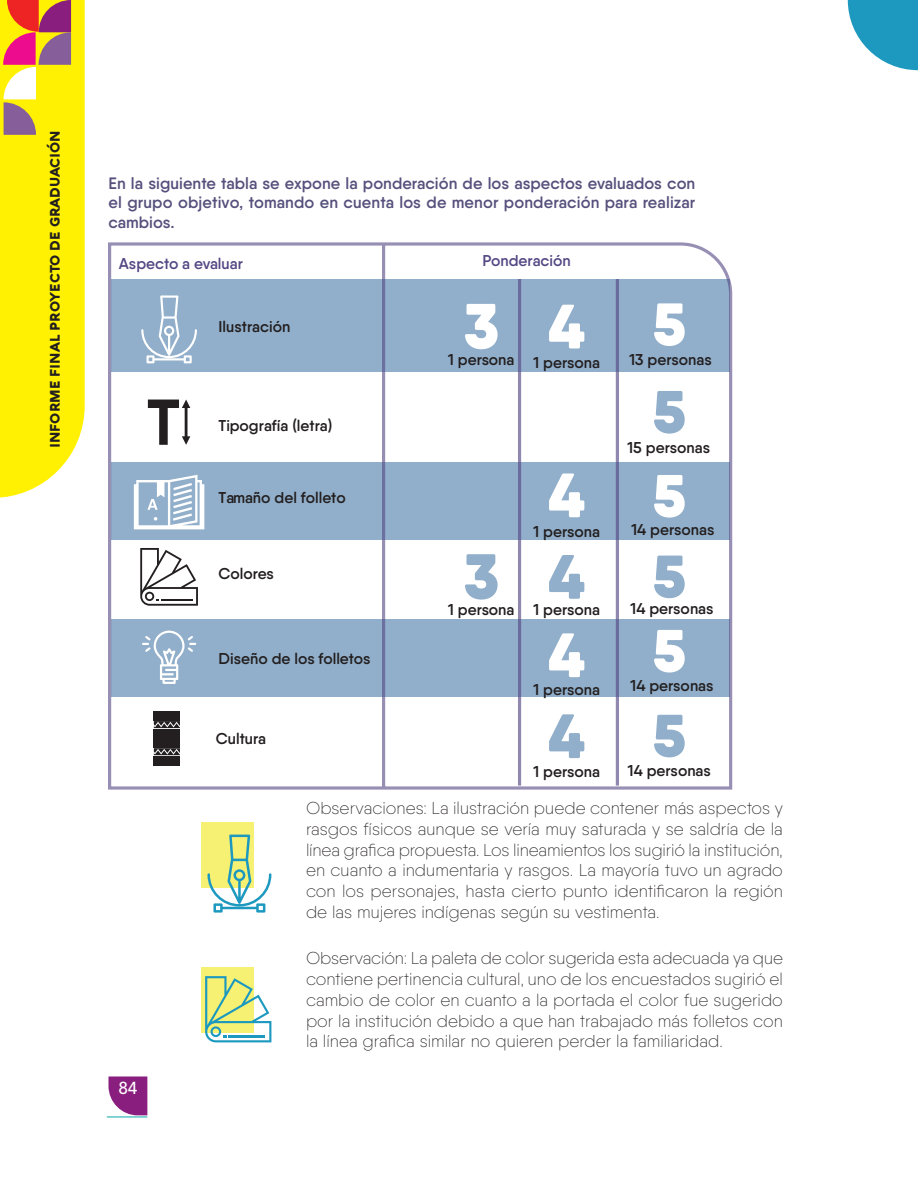
<style>
.page{position:relative;width:918px;height:1188px;background:#fff}
.page>*{position:absolute;margin:0;border:0;box-sizing:border-box;transform-origin:0 0}
.cuerpo_de_texto{font:200 17.25px/20.7px "Qanelas Soft";color:#231f20;text-align:justify}
.t1{font:500 17.25px "Avenir LT Std";color:#fff}
.PIE_DE_IMAGEN{font:600 16.5px/19.8px "Qanelas Soft";letter-spacing:.005em;color:#56507c;text-align:justify}
.t2{font:600 15.6px "Qanelas Soft";color:#231f20}
.t3{font:600 15.6px "Qanelas Soft";color:#544884}
.t4{font:900 13.5px "Aquawax";color:#231f20}
</style>
<div class="page">
<svg style="left:108px;top:1076px;width:39px;height:39px;background:#993d91"></svg>
<hr style="left:107px;top:1116px;width:40px;height:2px;background:#5dc5c6">
<svg style="left:0;top:0;width:85px;height:498px;background:#f6df1c"></svg>
<svg style="left:848px;top:0;width:70px;height:70px"></svg>
<div style="left:201px;top:822px;width:53px;height:66px;background:#f6f173"></div>
<div style="left:201px;top:967px;width:53px;height:66px;background:#f6f173"></div>
<svg style="left:108px;top:242px;width:625px;height:548px"></svg>
<svg style="left:654px;top:303px;width:31px;height:43px"></svg>
<svg style="left:654px;top:391px;width:31px;height:43px"></svg>
<svg style="left:654px;top:475px;width:31px;height:43px"></svg>
<svg style="left:654px;top:556px;width:31px;height:42px"></svg>
<svg style="left:654px;top:630px;width:31px;height:43px"></svg>
<svg style="left:654px;top:715px;width:31px;height:42px"></svg>
<hr style="left:518px;top:279px;width:3px;height:507px;background:#544884">
<hr style="left:616px;top:279px;width:3px;height:507px;background:#544884">
<svg style="left:142px;top:631px;width:54px;height:53px;background:#a6bed4"></svg>
<svg style="left:148px;top:400px;width:42px;height:45px"></svg>
<svg style="left:134px;top:475px;width:70px;height:54px"></svg>
<svg style="left:141px;top:295px;width:56px;height:68px;background:#a6bed4"></svg>
<svg style="left:140px;top:548px;width:58px;height:58px"></svg>
<div style="left:154px;top:729px;width:26px;height:18px;background:#231f20"></div>
<svg style="left:154px;top:711px;width:26px;height:17px"></svg>
<svg style="left:154px;top:748px;width:26px;height:17px"></svg>
<svg style="left:207px;top:835px;width:64px;height:78px"></svg>
<svg style="left:205px;top:976px;width:66px;height:66px"></svg>
<p class="t4" style="left:46px;top:448px;width:320px;rotate:-90deg">INFORME FINAL PROYECTO DE GRADUACIÓN</p>
<p class="PIE_DE_IMAGEN" style="left:109px;top:173px;width:588px">En la siguiente tabla se expone la ponderación de los aspectos evaluados con el grupo objetivo, tomando en cuenta los de menor ponderación para realizar cambios.</p>
<p class="t3" style="left:119px;top:254px;width:126px">Aspecto a evaluar</p>
<p class="t3" style="left:482px;top:251px;width:90px">Ponderación</p>
<p class="t2" style="left:219px;top:317px;width:73px">Ilustración</p>
<p class="t2" style="left:219px;top:416px;width:115px">Tipografía (letra)</p>
<p class="t2" style="left:219px;top:488px;width:129px">Tamaño del folleto</p>
<p class="t2" style="left:219px;top:564px;width:57px">Colores</p>
<p class="t2" style="left:219px;top:649px;width:153px">Diseño de los folletos</p>
<p class="t2" style="left:216px;top:728px;width:52px">Cultura</p>
<p class="t2" style="left:448px;top:351px;width:153px">1 persona 1 persona</p>
<p class="t2" style="left:629px;top:350px;width:84px">13 personas</p>
<p class="t2" style="left:627px;top:438px;width:84px">15 personas</p>
<p class="t2" style="left:534px;top:521px;width:68px">1 persona</p>
<p class="t2" style="left:631px;top:520px;width:85px">14 personas</p>
<p class="t2" style="left:448px;top:600px;width:153px">1 persona 1 persona</p>
<p class="t2" style="left:631px;top:599px;width:85px">14 personas</p>
<p class="t2" style="left:534px;top:680px;width:68px">1 persona</p>
<p class="t2" style="left:631px;top:676px;width:85px">14 personas</p>
<p class="t2" style="left:534px;top:762px;width:68px">1 persona</p>
<p class="t2" style="left:628px;top:761px;width:85px">14 personas</p>
<p class="t1" style="left:118px;top:1078px;width:21px">84</p>
<p class="cuerpo_de_texto" style="left:306px;top:798px;width:479px">Observaciones: La ilustración puede contener más aspectos y rasgos físicos aunque se vería muy saturada y se saldría de la línea grafica propuesta. Los lineamientos los sugirió la institución, en cuanto a indumentaria y rasgos. La mayoría tuvo un agrado con los personajes, hasta cierto punto identificaron la región de las mujeres indígenas según su vestimenta.</p>
<p class="cuerpo_de_texto" style="left:306px;top:948px;width:479px">Observación: La paleta de color sugerida esta adecuada ya que contiene pertinencia cultural, uno de los encuestados sugirió el cambio de color en cuanto a la portada el color fue sugerido por la institución debido a que han trabajado más folletos con la línea grafica similar no quieren perder la familiaridad.</p>
</div>
